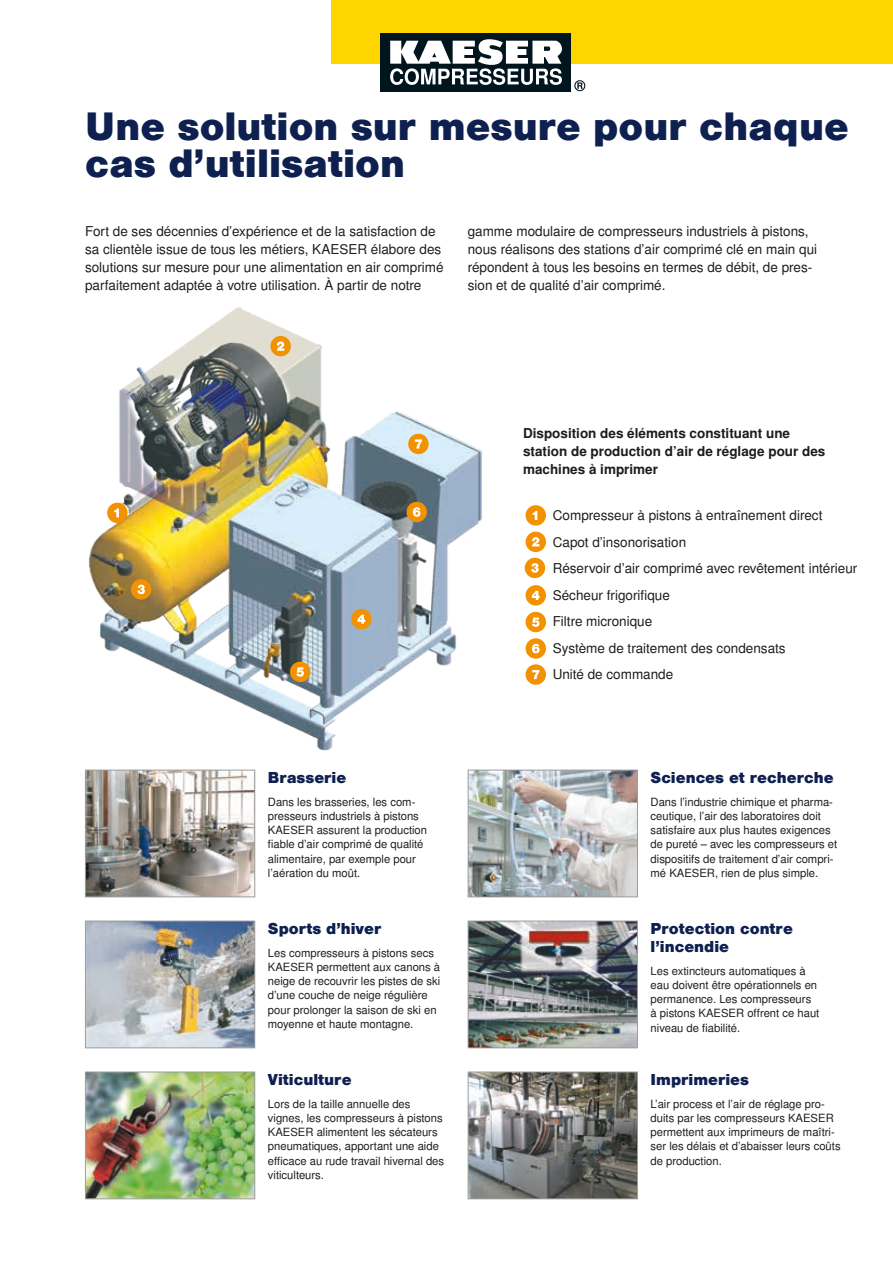
<style>
.page{position:relative;width:893px;height:1263px;background:#fff}
.page>*{position:absolute;margin:0;border:0;box-sizing:border-box;transform-origin:0 0}
.t1{font:900 37.5px/37.5px "Nimbus San L";color:#0e2050}
.t2{font:900 15px/18px "Nimbus San L";color:#0e2050}
.t3{font:13.5px/18px "Nimbus San L";color:#1d1d1b}
.t4{font:700 13.5px/18px "Nimbus San L";color:#1d1d1b}
.t5{font:11.25px/14.2px "Nimbus San L";color:#1d1d1b}
</style>
<div class="page">
<img style="left:87px;top:775px;width:166px;height:120px">
<div style="left:85px;top:770px;width:170px;height:127px;border:1px solid #9d9d9d"></div>
<img style="left:87px;top:923px;width:166px;height:123px">
<div style="left:85px;top:921px;width:170px;height:127px;border:1px solid #9d9d9d"></div>
<img style="left:87px;top:1073px;width:166px;height:124px">
<div style="left:85px;top:1071px;width:170px;height:128px;border:1px solid #9d9d9d"></div>
<img style="left:470px;top:772px;width:166px;height:123px">
<div style="left:468px;top:770px;width:170px;height:127px;border:1px solid #9d9d9d"></div>
<img style="left:470px;top:923px;width:166px;height:123px">
<div style="left:468px;top:921px;width:170px;height:127px;border:1px solid #9d9d9d"></div>
<img style="left:470px;top:1073px;width:166px;height:124px">
<div style="left:468px;top:1071px;width:170px;height:128px;border:1px solid #9d9d9d"></div>
<img style="left:85px;top:307px;width:423px;height:468px">
<div style="left:526px;top:505px;width:20px;height:21px;background:#f39200;border-radius:50%"></div>
<svg style="left:533px;top:511px;width:4px;height:9px"></svg>
<div style="left:526px;top:532px;width:20px;height:20px;background:#f39200;border-radius:50%"></div>
<svg style="left:532px;top:537px;width:7px;height:9px"></svg>
<div style="left:525px;top:558px;width:20px;height:20px;background:#f39200;border-radius:50%"></div>
<svg style="left:531px;top:563px;width:8px;height:10px"></svg>
<div style="left:526px;top:585px;width:20px;height:20px;background:#f39200;border-radius:50%"></div>
<svg style="left:532px;top:591px;width:8px;height:9px"></svg>
<div style="left:526px;top:612px;width:20px;height:20px;background:#f39200;border-radius:50%"></div>
<svg style="left:532px;top:617px;width:7px;height:10px"></svg>
<div style="left:526px;top:638px;width:20px;height:21px;background:#f39200;border-radius:50%"></div>
<svg style="left:532px;top:644px;width:8px;height:9px"></svg>
<div style="left:526px;top:664px;width:20px;height:21px;background:#f39200;border-radius:50%"></div>
<svg style="left:532px;top:670px;width:7px;height:9px"></svg>
<div style="left:107px;top:503px;width:21px;height:20px;background:#f39200;border-radius:50%"></div>
<svg style="left:114px;top:508px;width:5px;height:9px"></svg>
<div style="left:270px;top:336px;width:21px;height:20px;background:#f39200;border-radius:50%"></div>
<svg style="left:277px;top:341px;width:7px;height:10px"></svg>
<div style="left:131px;top:579px;width:20px;height:21px;background:#f39200;border-radius:50%"></div>
<svg style="left:138px;top:585px;width:7px;height:9px"></svg>
<div style="left:351px;top:609px;width:21px;height:20px;background:#f39200;border-radius:50%"></div>
<svg style="left:358px;top:615px;width:7px;height:9px"></svg>
<div style="left:290px;top:662px;width:20px;height:20px;background:#f39200;border-radius:50%"></div>
<svg style="left:296px;top:667px;width:8px;height:10px"></svg>
<div style="left:406px;top:502px;width:21px;height:20px;background:#f39200;border-radius:50%"></div>
<svg style="left:413px;top:507px;width:7px;height:10px"></svg>
<div style="left:408px;top:434px;width:21px;height:20px;background:#f39200;border-radius:50%"></div>
<svg style="left:415px;top:439px;width:7px;height:9px"></svg>
<div style="left:332px;top:0;width:561px;height:64px;background:#ffd500"></div>
<div style="left:381px;top:33px;width:190px;height:58px;background:#00151d"></div>
<svg style="left:574px;top:80px;width:11px;height:11px"></svg>
<svg style="left:390px;top:39px;width:172px;height:46px"></svg>
<h1 class="t1" style="left:85px;top:108px;width:765px">Une solution sur mesure pour chaque cas d’utilisation</h1>
<p class="t3" style="left:85px;top:222px;width:360px">Fort de ses décennies d’expérience et de la satisfaction de sa clientèle issue de tous les métiers, KAESER élabore des solutions sur mesure pour une alimentation en air comprimé parfaitement adaptée à votre utilisation. À partir de notre</p>
<p class="t3" style="left:468px;top:222px;width:351px">gamme modulaire de compresseurs industriels à pistons, nous réalisons des stations d’air comprimé clé en main qui répondent à tous les besoins en termes de débit, de pres&shy;sion et de qualité d’air comprimé.</p>
<h2 class="t2" style="left:268px;top:768px;width:80px">Brasserie</h2>
<p class="t5" style="left:268px;top:795px;width:161px">Dans les brasseries, les com&shy;presseurs industriels à pistons<br>KAESER assurent la production fiable d’air comprimé de qualité alimentaire, par exemple pour l’aération du moût.</p>
<h2 class="t2" style="left:268px;top:919px;width:115px">Sports d’hiver</h2>
<p class="t5" style="left:268px;top:946px;width:174px">Les compresseurs à pistons secs<br>KAESER permettent aux canons à neige de recouvrir les pistes de ski d’une couche de neige régulière pour prolonger la saison de ski en moyenne et haute montagne.</p>
<h2 class="t2" style="left:268px;top:1070px;width:85px">Viticulture</h2>
<p class="t5" style="left:268px;top:1097px;width:178px">Lors de la taille annuelle des vignes, les compresseurs à pistons<br>KAESER alimentent les sécateurs pneumatiques, apportant une aide efficace au rude travail hivernal des viticulteurs.</p>
<p class="t4" style="left:523px;top:425px;width:304px">Disposition des éléments constituant une station de production d’air de réglage pour des machines à imprimer</p>
<p class="t3" style="left:553px;top:502px;width:306px;line-height:26.5px">Compresseur à pistons à entraînement direct<br>Capot d’insonorisation<br>Réservoir d’air comprimé avec revêtement intérieur<br>Sécheur frigorifique<br>Filtre micronique<br>Système de traitement des condensats<br>Unité de commande</p>
<h2 class="t2" style="left:651px;top:768px;width:185px">Sciences et recherche</h2>
<p class="t5" style="left:651px;top:795px;width:188px">Dans l’industrie chimique et pharma&shy;ceutique, l’air des laboratoires doit satisfaire aux plus hautes exigences de pureté – avec les compresseurs et dispositifs de traitement d’air compri&shy;mé KAESER, rien de plus simple.</p>
<h2 class="t2" style="left:651px;top:919px;width:144px">Protection contre l’incendie</h2>
<p class="t5" style="left:651px;top:964px;width:170px">Les extincteurs automatiques à eau doivent être opérationnels en permanence. Les compresseurs à pistons KAESER offrent ce haut niveau de fiabilité.</p>
<h2 class="t2" style="left:651px;top:1070px;width:100px">Imprimeries</h2>
<p class="t5" style="left:651px;top:1097px;width:192px">L’air process et l’air de réglage pro&shy;duits par les compresseurs KAESER permettent aux imprimeurs de maîtri&shy;ser les délais et d’abaisser leurs coûts de production.</p>
</div>
